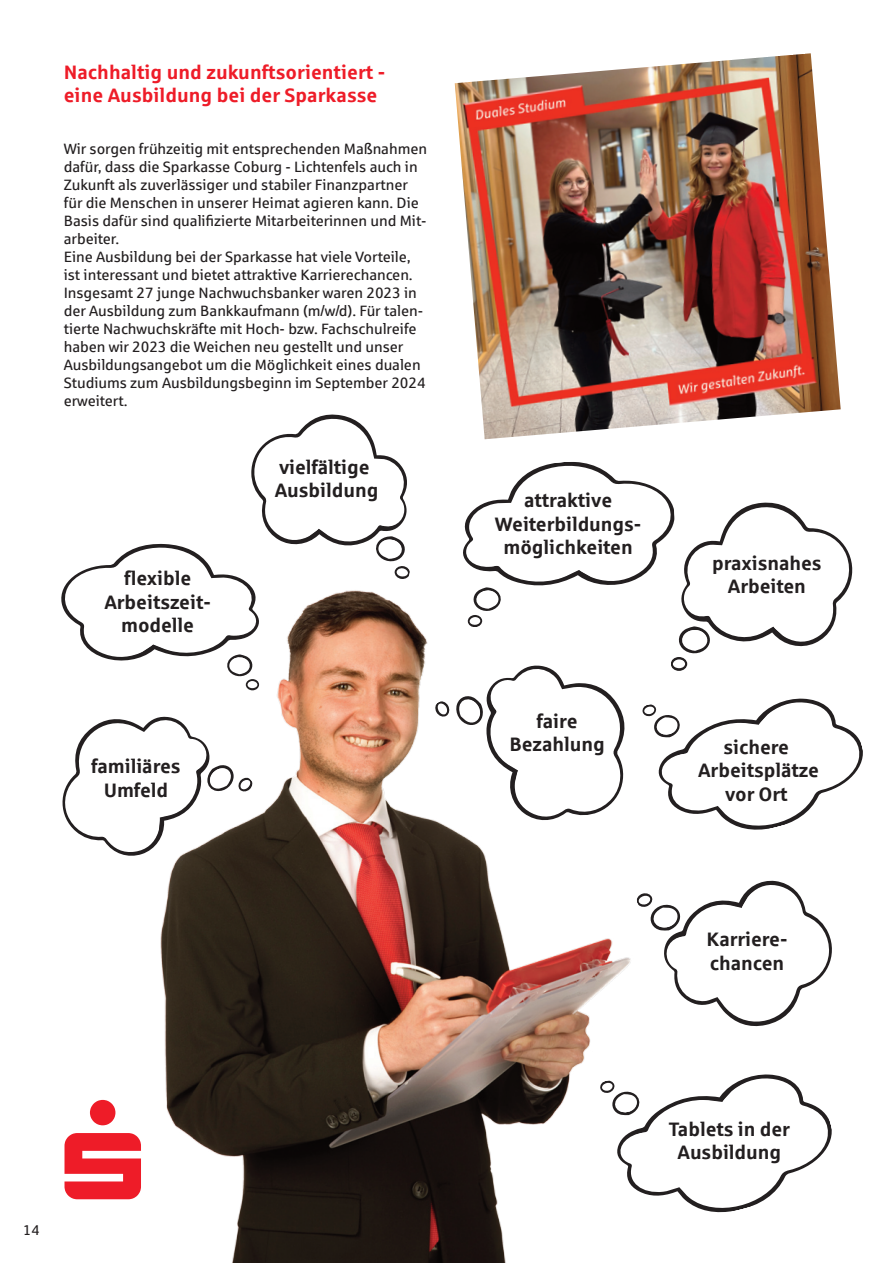
<style>
.page{position:relative;width:893px;height:1263px;background:#fff}
.page>*{position:absolute;margin:0;border:0;box-sizing:border-box;transform-origin:0 0}
.t1{font:700 19.5px/23.4px "Sparkasse Rg";letter-spacing:-.005em;color:#231f20;text-align:center}
.t2{font:700 19.5px "Sparkasse Rg";color:#ee1c28}
.t3{font:15px/18px "Sparkasse Rg";letter-spacing:-.005em;color:#231f20}
.t4{font:14.25px "Sparkasse Rg";color:#231f20}
</style>
<div class="page">
<img style="left:455px;top:53px;width:386px;height:386px">
<img style="left:160px;top:616px;width:430px;height:647px">
<svg style="left:62px;top:715px;width:191px;height:144px"></svg>
<svg style="left:542px;top:1131px;width:13px;height:132px"></svg>
<svg style="left:589px;top:1074px;width:243px;height:144px"></svg>
<svg style="left:434px;top:462px;width:429px;height:570px"></svg>
<svg style="left:62px;top:414px;width:348px;height:276px"></svg>
<svg style="left:65px;top:1100px;width:76px;height:99px"></svg>
<p class="t2" style="left:64px;top:62px;width:323px">Nachhaltig und zukunftsorientiert -</p>
<p class="t2" style="left:64px;top:85px;width:315px">eine Ausbildung bei der Sparkasse</p>
<p class="t3" style="left:64px;top:140px;width:365px">Wir sorgen frühzeitig mit entsprechenden Maßnahmen dafür, dass die Sparkasse Coburg - Lichtenfels auch in Zukunft als zuverlässiger und stabiler Finanzpartner für die Menschen in unserer Heimat agieren kann. Die Basis dafür sind qualifizierte Mitarbeiterinnen und Mit&shy;arbeiter.</p>
<p class="t3" style="left:64px;top:248px;width:363px">Eine Ausbildung bei der Sparkasse hat viele Vorteile, ist interessant und bietet attraktive Karrierechancen.<br>Insgesamt 27 junge Nachwuchsbanker waren 2023 in der Ausbildung zum Bankkaufmann (m/w/d). Für talen&shy;tierte Nachwuchskräfte mit Hoch- bzw. Fachschulreife haben wir 2023 die Weichen neu gestellt und unser Ausbildungsangebot um die Möglichkeit eines dualen Studiums zum Ausbildungsbeginn im September 2024 erweitert.</p>
<p class="t1" style="left:124px;top:567px;width:69px">flexible</p>
<p class="t1" style="left:104px;top:590px;width:108px">Arbeitszeit-</p>
<p class="t1" style="left:121px;top:614px;width:75px">modelle</p>
<p class="t1" style="left:279px;top:455px;width:92px">vielfältige</p>
<p class="t1" style="left:275px;top:479px;width:105px">Ausbildung</p>
<p class="t1" style="left:524px;top:489px;width:90px">attraktive</p>
<p class="t1" style="left:495px;top:512px;width:148px">Weiterbildungs&shy;möglichkeiten</p>
<p class="t1" style="left:712px;top:551px;width:111px">praxisnahes</p>
<p class="t1" style="left:728px;top:575px;width:80px">Arbeiten</p>
<p class="t1" style="left:91px;top:755px;width:91px">familiäres</p>
<p class="t1" style="left:104px;top:778px;width:66px">Umfeld</p>
<p class="t1" style="left:537px;top:709px;width:42px">faire</p>
<p class="t1" style="left:509px;top:733px;width:97px">Bezahlung</p>
<p class="t1" style="left:724px;top:736px;width:67px">sichere</p>
<p class="t1" style="left:698px;top:759px;width:122px">Arbeitsplätze</p>
<p class="t1" style="left:725px;top:782px;width:64px">vor Ort</p>
<p class="t1" style="left:707px;top:928px;width:82px">Karriere-</p>
<p class="t1" style="left:710px;top:951px;width:76px">chancen</p>
<p class="t4" style="left:23px;top:1222px;width:18px">14</p>
<p class="t1" style="left:669px;top:1118px;width:123px">Tablets in der</p>
<p class="t1" style="left:677px;top:1141px;width:105px">Ausbildung</p>
</div>
